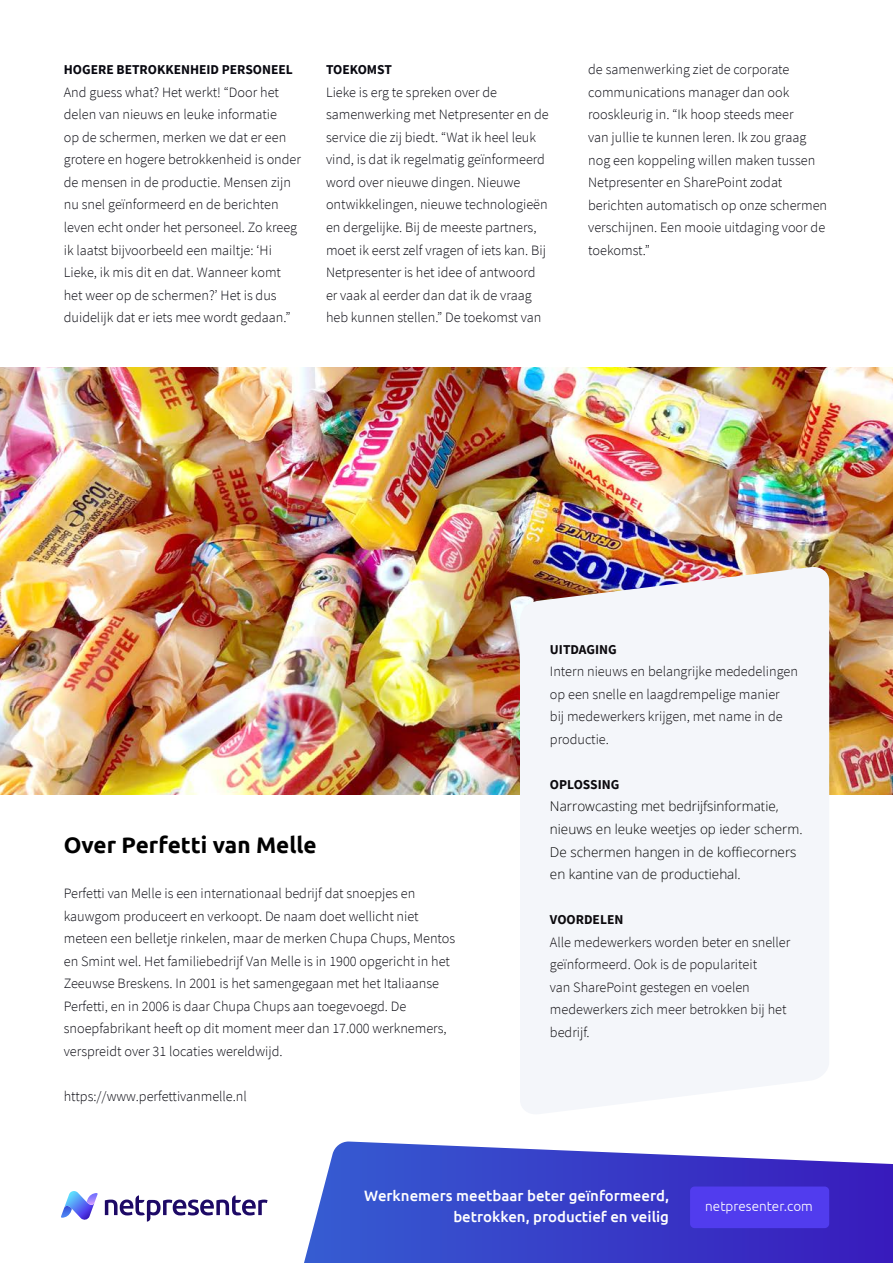
<style>
.page{position:relative;width:893px;height:1263px;background:#fff}
.page>*{position:absolute;margin:0;border:0;box-sizing:border-box;transform-origin:0 0}
.body{font:700 22.5px "Ubuntu";color:#000}
.body-2{font:500 15px/21px "Ubuntu";color:#fff;text-align:right}
.body-3{font:300 14.25px/22.5px "Source Sans Pro";color:#080810}
.body-4{font:300 14.25px/22.5px "Source Sans Pro";color:#0c0a0e}
.body-5{font:300 13.5px/22.5px "Open Sans";color:#000}
.body-6{font:700 13.5px "Source Sans Pro";color:#080810}
.body-7{font:700 13.5px "Source Sans Pro";color:#0c0a0e}
.body-8{font:300 13.5px "Ubuntu";color:#fff}
</style>
<div class="page">
<img style="left:0;top:368px;width:893px;height:427px">
<div style="left:520px;top:566px;width:309px;height:548px;background:#f4f6fa"></div>
<svg style="left:304px;top:1141px;width:589px;height:122px;background:#5056ce"></svg>
<div style="left:690px;top:1186px;width:139px;height:42px;background:#513cee;border-radius:4px"></div>
<svg style="left:105px;top:1195px;width:163px;height:26px"></svg>
<svg style="left:61px;top:1191px;width:37px;height:29px"></svg>
<p class="body-6" style="left:64px;top:61px;width:231px">HOGERE BETROKKENHEID PERSONEEL</p>
<p class="body-3" style="left:64px;top:81px;width:239px">And guess what? Het werkt! “Door het delen van nieuws en leuke informatie<br>op de schermen, merken we dat er een grotere en hogere betrokkenheid is onder de mensen in de productie. Mensen zijn nu snel geïnformeerd en de berichten leven echt onder het personeel. Zo kreeg ik laatst bijvoorbeeld een mailtje: ‘Hi Lieke, ik mis dit en dat. Wanneer komt het weer op de schermen?’ Het is dus duidelijk dat er iets mee wordt gedaan.”</p>
<p class="body-6" style="left:326px;top:61px;width:67px">TOEKOMST</p>
<p class="body-3" style="left:326px;top:81px;width:224px">Lieke is erg te spreken over de samenwerking met Netpresenter en de service die zij biedt. “Wat ik heel leuk vind, is dat ik regelmatig geïnformeerd word over nieuwe dingen. Nieuwe ontwikkelingen, nieuwe technologieën en dergelijke. Bij de meeste partners, moet ik eerst zelf vragen of iets kan. Bij Netpresenter is het idee of antwoord er vaak al eerder dan dat ik de vraag heb kunnen stellen.” De toekomst van</p>
<p class="body-3" style="left:588px;top:59px;width:240px">de samenwerking ziet de corporate communications manager dan ook rooskleurig in. “Ik hoop steeds meer<br>van jullie te kunnen leren. Ik zou graag nog een koppeling willen maken tussen Netpresenter en SharePoint zodat berichten automatisch op onze schermen verschijnen. Een mooie uitdaging voor de toekomst.”</p>
<p class="body" style="left:64px;top:832px;width:254px">Over Perfetti van Melle</p>
<p class="body-3" style="left:64px;top:882px;width:393px">Perfetti van Melle is een internationaal bedrijf dat snoepjes en kauwgom produceert en verkoopt. De naam doet wellicht niet meteen een belletje rinkelen, maar de merken Chupa Chups, Mentos en Smint wel. Het familiebedrijf Van Melle is in 1900 opgericht in het Zeeuwse Breskens. In 2001 is het samengegaan met het Italiaanse Perfetti, en in 2006 is daar Chupa Chups aan toegevoegd. De snoepfabrikant heeft op dit moment meer dan 17.000 werknemers, verspreidt over 31 locaties wereldwijd.</p>
<p class="body-3" style="left:64px;top:1085px;width:185px">https://www.perfettivanmelle.nl</p>
<p class="body-7" style="left:550px;top:640px;width:68px">UITDAGING</p>
<p class="body-4" style="left:550px;top:660px;width:249px">Intern nieuws en belangrijke mededelingen op een snelle en laagdrempelige manier<br>bij medewerkers krijgen, met name in de productie.</p>
<p class="body-7" style="left:550px;top:775px;width:71px">OPLOSSING</p>
<p class="body-5" style="left:550px;top:795px;width:254px">Narrowcasting met bedrijfsinformatie, nieuws en leuke weetjes op ieder scherm.<br>De schermen hangen in de koffiecorners en kantine van de productiehal.</p>
<p class="body-7" style="left:550px;top:910px;width:75px">VOORDELEN</p>
<p class="body-4" style="left:550px;top:930px;width:242px">Alle medewerkers worden beter en sneller geïnformeerd. Ook is de populariteit<br>van SharePoint gestegen en voelen medewerkers zich meer betrokken bij het bedrijf.</p>
<p class="body-2" style="left:364px;top:1185px;width:306px">Werknemers meetbaar beter geïnformeerd, betrokken, productief en veilig</p>
<p class="body-8" style="left:705px;top:1198px;width:109px">netpresenter.com</p>
</div>
